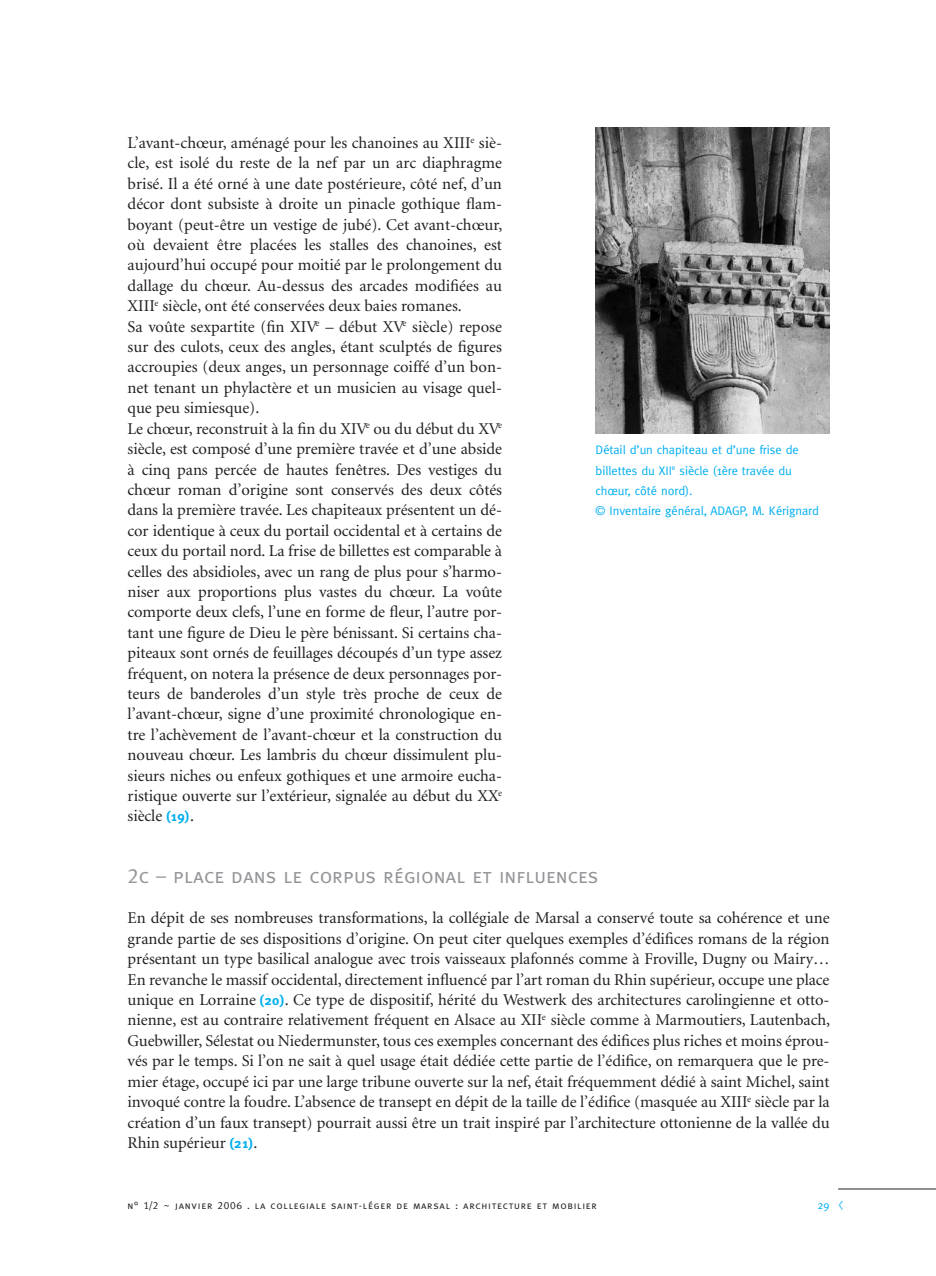
<style>
.page{position:relative;width:936px;height:1276px;background:#fff}
.page>*{position:absolute;margin:0;border:0;box-sizing:border-box;transform-origin:0 0}
._01_titre_gris{font:21px "Meta Caps";color:#939598}
._01_texte_base{font:16.5px/20.4px "Minion";letter-spacing:-.005em;color:#231f20;text-align:justify}
._02_légende{font:12.45px/20.4px "Meta";letter-spacing:-.005em;color:#00aeef}
.t1{font:11.25px "Meta";color:#00aeef}
._07_bas_de_page{font:10.5px "Meta Caps";letter-spacing:.07em;color:#231f20}
.s1{font-family:"Meta";font-weight:700;font-size:13.5px;color:#00aeef}
</style>
<div class="page">
<hr style="left:838px;top:1188px;width:97px;height:1px;background:#231f20">
<svg style="left:838px;top:1200px;width:5px;height:9px"></svg>
<img style="left:595px;top:128px;width:234px;height:306px">
<p class="_01_texte_base" style="left:128px;top:133px;width:376px">L’avant-chœur, aménagé pour les chanoines au XIII<sup>e</sup> siè&shy;cle, est isolé du reste de la nef par un arc diaphragme brisé. Il a été orné à une date postérieure, côté nef, d’un décor dont subsiste à droite un pinacle gothique flam&shy;boyant (peut-être un vestige de jubé). Cet avant-chœur, où devaient être placées les stalles des chanoines, est aujourd’hui occupé pour moitié par le prolongement du dallage du chœur. Au-dessus des arcades modifiées au XIII<sup>e</sup> siècle, ont été conservées deux baies romanes.</p>
<p class="_01_texte_base" style="left:128px;top:317px;width:376px">Sa voûte sexpartite (fin XIV<sup>e</sup> – début XV<sup>e</sup> siècle) repose sur des culots, ceux des angles, étant sculptés de figures accroupies (deux anges, un personnage coiffé d’un bon&shy;net tenant un phylactère et un musicien au visage quel&shy;que peu simiesque).</p>
<p class="_01_texte_base" style="left:128px;top:419px;width:376px">Le chœur, reconstruit à la fin du XIV<sup>e</sup> ou du début du XV<sup>e </sup>siècle, est composé d’une première travée et d’une abside à cinq pans percée de hautes fenêtres. Des vestiges du chœur roman d’origine sont conservés des deux côtés dans la première travée. Les chapiteaux présentent un dé&shy;cor identique à ceux du portail occidental et à certains de ceux du portail nord. La frise de billettes est comparable à celles des absidioles, avec un rang de plus pour s’harmo&shy;niser aux proportions plus vastes du chœur. La voûte comporte deux clefs, l’une en forme de fleur, l’autre por&shy;tant une figure de Dieu le père bénissant. Si certains cha&shy;piteaux sont ornés de feuillages découpés d’un type assez fréquent, on notera la présence de deux personnages por&shy;teurs de banderoles d’un style très proche de ceux de l’avant-chœur, signe d’une proximité chronologique en&shy;tre l’achèvement de l’avant-chœur et la construction du nouveau chœur. Les lambris du chœur dissimulent plu&shy;sieurs niches ou enfeux gothiques et une armoire eucha&shy;ristique ouverte sur l’extérieur, signalée au début du XX<sup>e </sup>siècle <span class="s1">(19)</span>.</p>
<p class="_02_légende" style="left:595px;top:439px;width:204px">Détail d’un chapiteau et d’une frise de billettes du XII<sup>e</sup> siècle (1ère travée du chœur, côté nord).</p>
<p class="_02_légende" style="left:595px;top:500px;width:225px">© Inventaire général, ADAGP, M. Kérignard</p>
<p class="_01_titre_gris" style="left:128px;top:863px;width:472px">2c – place dans le corpus régional et influences</p>
<p class="_01_texte_base" style="left:128px;top:908px;width:704px">En dépit de ses nombreuses transformations, la collégiale de Marsal a conservé toute sa cohérence et une grande partie de ses dispositions d’origine. On peut citer quelques exemples d’édifices romans de la région présentant un type basilical analogue avec trois vaisseaux plafonnés comme à Froville, Dugny ou Mairy… En revanche le massif occidental, directement influencé par l’art roman du Rhin supérieur, occupe une place unique en Lorraine <span class="s1">(20)</span>. Ce type de dispositif, hérité du Westwerk des architectures carolingienne et otto&shy;nienne, est au contraire relativement fréquent en Alsace au XII<sup>e</sup> siècle comme à Marmoutiers, Lautenbach, Guebwiller, Sélestat ou Niedermunster, tous ces exemples concernant des édifices plus riches et moins éprou&shy;vés par le temps. Si l’on ne sait à quel usage était dédiée cette partie de l’édifice, on remarquera que le pre&shy;mier étage, occupé ici par une large tribune ouverte sur la nef, était fréquemment dédié à saint Michel, saint invoqué contre la foudre. L’absence de transept en dépit de la taille de l’édifice (masquée au XIII<sup>e</sup> siècle par la création d’un faux transept) pourrait aussi être un trait inspiré par l’architecture ottonienne de la vallée du Rhin supérieur <span class="s1">(21)</span>.</p>
<p class="_07_bas_de_page" style="left:128px;top:1199px;width:471px">n° 1/2 ~ janvier 2006 . la collegiale saint-léger de marsal : architecture et mobilier</p>
<p class="t1" style="left:817px;top:1198px;width:14px">29</p>
</div>
